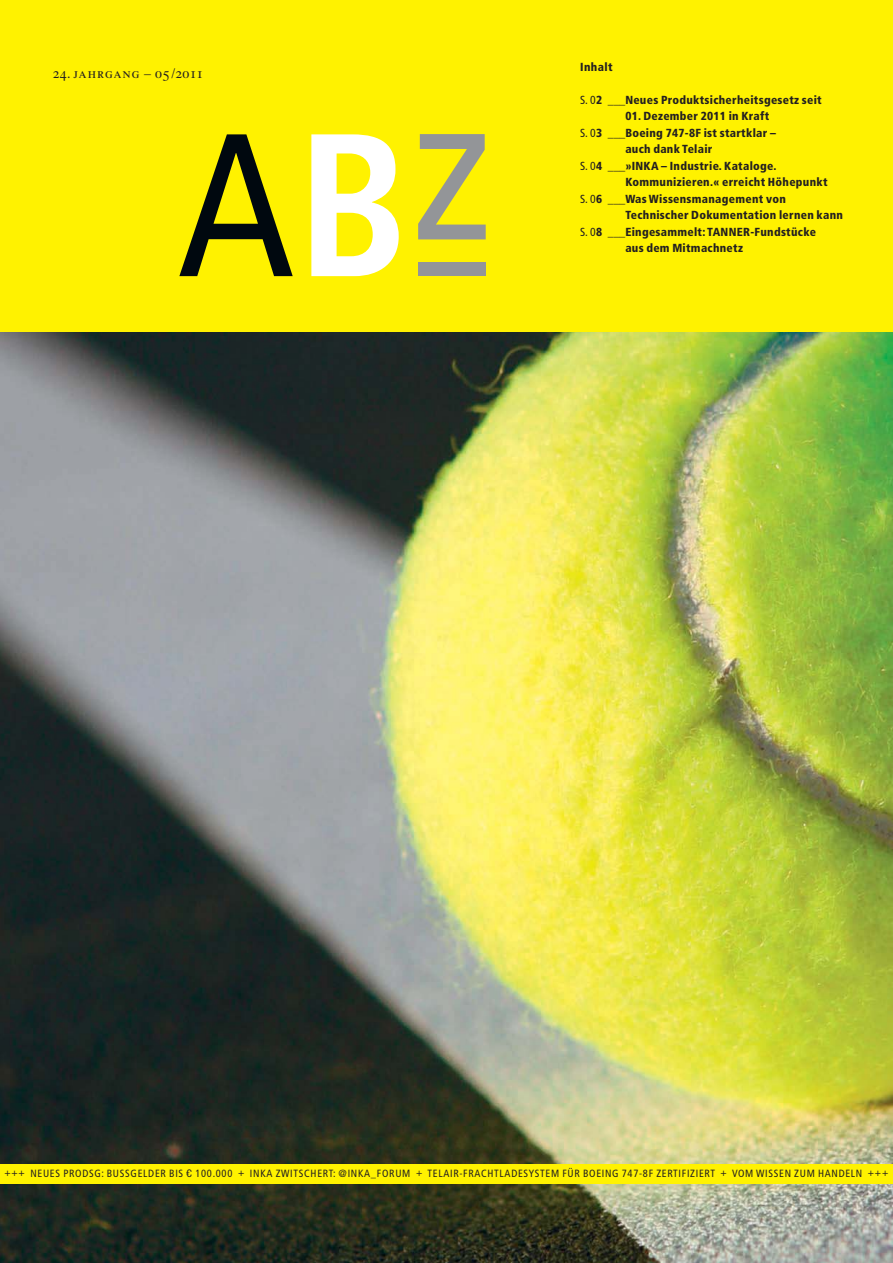
<style>
.page{position:relative;width:893px;height:1263px;background:#fff}
.page>*{position:absolute;margin:0;border:0;box-sizing:border-box;transform-origin:0 0}
.t1{font:condensed 203.1px "Frutiger";color:#00080f}
.t2{font:13.8px "Times Ten LT Std";letter-spacing:.065em;color:#231f20}
.t3{font:900 condensed 11.7px "Frutiger";letter-spacing:.025em;color:#231f20}
.t4{font:condensed 10.5px "Frutiger";letter-spacing:.065em;color:#231f20}
.s1{font-weight:700;color:#fff}
.s2{font-weight:400}
.s3{font-family:"Microsoft Sans Serif";font-stretch:normal}
</style>
<div class="page">
<img style="left:0;top:332px;width:893px;height:931px">
<div style="left:0;top:0;width:893px;height:332px;background:#fff200"></div>
<div style="left:418px;top:262px;width:67px;height:14px;background:#939598"></div>
<div style="left:0;top:1164px;width:893px;height:20px;background:#fff200"></div>
<p class="t2" style="left:53px;top:68px;width:152px">24. jahrgang – 05/2011</p>
<h1 class="t1" style="left:178px;top:124px;width:316px">A<span class="s1">B</span><sup>z</sup></h1>
<p class="t3" style="left:580px;top:62px;width:34px">Inhalt</p>
<p class="t3" style="left:580px;top:95px;width:243px"><span class="s2">S. 0</span>2 ___Neues Produktsicherheitsgesetz seit</p>
<p class="t3" style="left:625px;top:112px;width:145px">01. Dezember 2011 in Kraft</p>
<p class="t3" style="left:580px;top:128px;width:197px"><span class="s2">S. 0</span>3 ___Boeing 747-8F ist startklar –</p>
<p class="t3" style="left:625px;top:145px;width:89px">auch dank Telair</p>
<p class="t3" style="left:580px;top:161px;width:198px"><span class="s2">S. 0</span>4 ___»INKA – Industrie. Kataloge.</p>
<p class="t3" style="left:625px;top:178px;width:204px">Kommunizieren.« erreicht Höhepunkt</p>
<p class="t3" style="left:580px;top:194px;width:207px"><span class="s2">S. 0</span>6 ___Was Wissensmanagement von</p>
<p class="t3" style="left:625px;top:211px;width:219px">Technischer Dokumentation lernen kann</p>
<p class="t3" style="left:580px;top:227px;width:238px"><span class="s2">S. 0</span>8 ___Eingesammelt: TANNER-Fundstücke</p>
<p class="t3" style="left:625px;top:244px;width:119px">aus dem Mitmachnetz</p>
<p class="t4" style="left:4px;top:1169px;width:885px">+++ NEUES PRODSG: BUSSGELDER BIS <span class="s3">-</span> 100.000 + INKA ZWITSCHERT: @INKA_FORUM + TELAIR-FRACHTLADESYSTEM FÜR BOEING 747-8F ZERTIFIZIERT + VOM WISSEN ZUM HANDELN +++</p>
</div>
